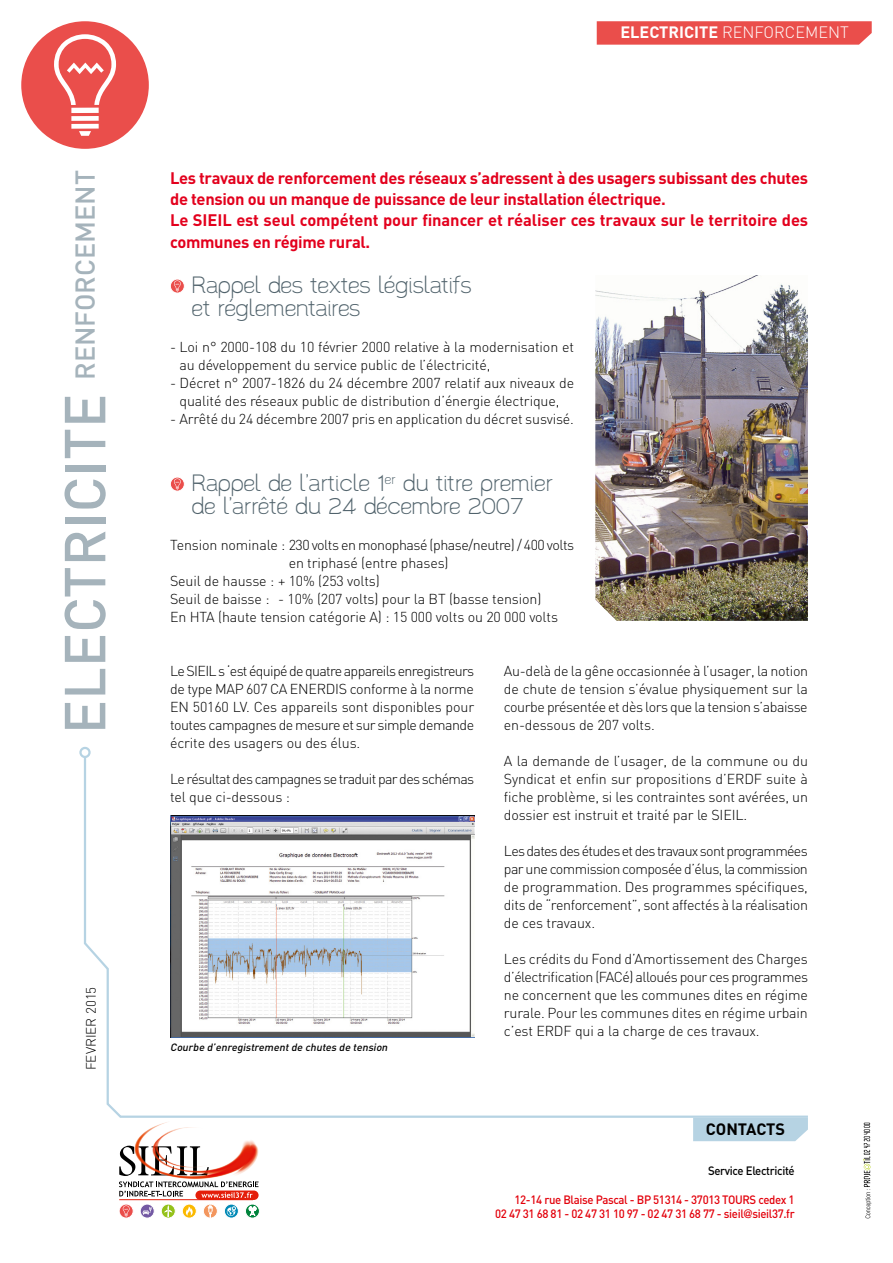
<style>
.page{position:relative;width:893px;height:1263px;background:#fff}
.page>*{position:absolute;margin:0;border:0;box-sizing:border-box;transform-origin:0 0}
.t1{font:500 27px "DIN";color:#a5b3bb}
.TITRE{font:22.5px/22.5px "Santor";color:#51636c}
.CHAPO{font:700 16.5px/21px "DIN";letter-spacing:-.02em;color:#e3001d}
.t2{font:300 16.2px "DIN";color:#fff}
.t3{font:700 16.2px "DIN";color:#000}
.TEXTE_COURANT{font:300 14.25px/18px "DIN";letter-spacing:-.01em;color:#000;text-align:justify}
.TEXTE_COURANT-2{font:300 14.25px/18px "DIN";letter-spacing:-.03em;color:#000;text-align:center}
.TEXTE_COURANT-3{font:300 14.25px/18px "DIN";letter-spacing:-.045em;color:#000}
.t4{font:300 13.5px "DIN";color:#000}
.t5{font:500 12px "DIN";letter-spacing:-.03em;color:#e3000b;scale:.95 1}
.t6{font:500 12px "DIN";letter-spacing:-.03em;color:#000;scale:.95 1}
.t7{font:italic 500 10.5px "DIN";color:#000}
.s1{font-weight:700}
.s2{font-size:56.85px}
.s3{font-family:"Helvetica Neue LT Std"}
</style>
<div class="page">
<svg style="left:82px;top:757px;width:726px;height:361px"></svg>
<div style="left:79px;top:747px;width:12px;height:11px;border:2px solid #b6d3e3;border-radius:50%"></div>
<div style="left:693px;top:1118px;width:115px;height:23px;background:#b6d3e3"></div>
<div style="left:21px;top:21px;width:128px;height:128px;background:#ea4e4b;border-radius:50%"></div>
<svg style="left:54px;top:34px;width:62px;height:102px"></svg>
<svg style="left:863px;top:1123px;width:8px;height:95px"></svg>
<div style="left:195px;top:1190px;width:64px;height:10px;background:#e41e0a;border-radius:5px"></div>
<svg style="left:119px;top:1146px;width:140px;height:52px"></svg>
<img style="left:132px;top:1122px;width:127px;height:59px">
<hr style="left:119px;top:1199px;width:134px;height:1px;background:#e41e0a">
<div style="left:203px;top:1204px;width:14px;height:14px;background:#f3965e;border-radius:50%"></div>
<div style="left:203px;top:1204px;width:15px;height:14px;border:1px solid #fff;border-radius:50%"></div>
<svg style="left:208px;top:1205px;width:5px;height:13px"></svg>
<svg style="left:245px;top:1204px;width:14px;height:14px"></svg>
<div style="left:245px;top:1204px;width:15px;height:14px;border:1px solid #fff;border-radius:50%"></div>
<svg style="left:249px;top:1206px;width:7px;height:10px"></svg>
<svg style="left:182px;top:1204px;width:14px;height:14px"></svg>
<div style="left:182px;top:1204px;width:15px;height:14px;border:1px solid #fff;border-radius:50%"></div>
<svg style="left:186px;top:1206px;width:9px;height:10px"></svg>
<svg style="left:161px;top:1204px;width:14px;height:14px"></svg>
<div style="left:161px;top:1204px;width:15px;height:14px;border:1px solid #fff;border-radius:50%"></div>
<svg style="left:164px;top:1205px;width:9px;height:12px"></svg>
<svg style="left:119px;top:1204px;width:14px;height:14px"></svg>
<div style="left:119px;top:1204px;width:14px;height:14px;border:1px solid #fff;border-radius:50%"></div>
<svg style="left:123px;top:1205px;width:7px;height:12px"></svg>
<svg style="left:140px;top:1204px;width:14px;height:14px"></svg>
<div style="left:140px;top:1204px;width:14px;height:14px;border:1px solid #fff;border-radius:50%"></div>
<svg style="left:143px;top:1207px;width:9px;height:7px"></svg>
<svg style="left:224px;top:1204px;width:14px;height:14px"></svg>
<div style="left:224px;top:1204px;width:15px;height:14px;border:1px solid #fff;border-radius:50%"></div>
<svg style="left:227px;top:1206px;width:9px;height:10px"></svg>
<svg style="left:170px;top:279px;width:14px;height:14px"></svg>
<div style="left:170px;top:279px;width:15px;height:14px;border:1px solid #fff;border-radius:50%"></div>
<svg style="left:174px;top:280px;width:7px;height:12px"></svg>
<svg style="left:170px;top:477px;width:14px;height:14px"></svg>
<div style="left:170px;top:477px;width:15px;height:14px;border:1px solid #fff;border-radius:50%"></div>
<svg style="left:174px;top:478px;width:7px;height:12px"></svg>
<svg style="left:597px;top:21px;width:275px;height:24px;background:#ea5451"></svg>
<img style="left:170px;top:815px;width:304px;height:222px">
<img style="left:595px;top:275px;width:213px;height:346px">
<svg style="left:170px;top:1042px;width:230px;height:8px"></svg>
<p class="t2" style="left:620px;top:23px;width:230px"><span class="s1">ELECTRICITE</span> RENFORCEMENT</p>
<p class="t1" style="left:68px;top:734px;width:565px;rotate:-90deg"><span class="s2">ELECTRICITE</span> RENFORCEMENT</p>
<p class="CHAPO" style="left:170px;top:167px;width:639px">Les travaux de renforcement des réseaux s’adressent à des usagers subissant des chutes de tension ou un manque de puissance de leur installation électrique.</p>
<p class="CHAPO" style="left:170px;top:208px;width:640px;line-height:22.5px">Le SIEIL est seul compétent pour financer et réaliser ces travaux sur le territoire des communes en régime rural.</p>
<p class="TITRE" style="left:192px;top:275px;width:281px">Rappel des textes législatifs et réglementaires</p>
<p class="TEXTE_COURANT" style="left:179px;top:338px;width:396px;text-indent:-9px">- Loi n° 2000-108 du 10 février 2000 relative à la modernisation et au développement du service public de l’électricité,</p>
<p class="TEXTE_COURANT" style="left:170px;top:374px;width:405px;text-align:center">- Décret n° 2007-1826 du 24 décembre 2007 relatif aux niveaux de qualité des réseaux public de distribution d’énergie électrique,</p>
<p class="TEXTE_COURANT" style="left:170px;top:410px;width:405px">- Arrêté du 24 décembre 2007 pris en application du décret susvisé.</p>
<p class="TITRE" style="left:192px;top:473px;width:363px">Rappel de l’article 1<sup>er</sup> du titre premier de l’arrêté du 24 décembre 2007</p>
<p class="TEXTE_COURANT-2" style="left:170px;top:536px;width:406px">Tension nominale : 230 volts en monophasé (phase/neutre) / 400 volts en triphasé (entre phases)</p>
<p class="TEXTE_COURANT" style="left:170px;top:572px;width:211px">Seuil de hausse : + 10% (253 volts)</p>
<p class="TEXTE_COURANT" style="left:170px;top:590px;width:373px">Seuil de baisse : - 10% (207 volts) pour la BT (basse tension)</p>
<p class="TEXTE_COURANT" style="left:170px;top:608px;width:389px">En HTA (haute tension catégorie A) : 15 000 volts ou 20 000 volts</p>
<p class="TEXTE_COURANT" style="left:170px;top:662px;width:306px">Le SIEIL s ‘est équipé de quatre appareils enregistreurs de type MAP 607 CA ENERDIS conforme à la norme EN 50160 LV. Ces appareils sont disponibles pour toutes campagnes de mesure et sur simple demande écrite des usagers ou des élus.</p>
<p class="TEXTE_COURANT-3" style="left:170px;top:770px;width:306px">Le résultat des campagnes se traduit par des schémas tel que ci-dessous :</p>
<p class="TEXTE_COURANT" style="left:504px;top:662px;width:306px">Au-delà de la gêne occasionnée à l’usager, la notion de chute de tension s’évalue physiquement sur la courbe présentée et dès lors que la tension s’abaisse en-dessous de 207 volts.</p>
<p class="TEXTE_COURANT" style="left:504px;top:752px;width:306px">A la demande de l’usager, de la commune ou du Syndicat et enfin sur propositions d’ERDF suite à fiche problème, si les contraintes sont avérées, un dossier est instruit et traité par le SIEIL.</p>
<p class="TEXTE_COURANT" style="left:504px;top:842px;width:306px">Les dates des études et des travaux sont programmées par une commission composée d’élus, la commission de programmation. Des programmes spécifiques, dits de “renforcement”, sont affectés à la réalisation de ces travaux.</p>
<p class="TEXTE_COURANT" style="left:504px;top:950px;width:306px">Les crédits du Fond d’Amortissement des Charges d’électrification (FACé) alloués pour ces programmes ne concernent que les communes dites en régime rurale. Pour les communes dites en régime urbain c’est ERDF qui a la charge de ces travaux.</p>
<p class="t4" style="left:83px;top:1070px;width:85px;rotate:-90deg">FEVRIER 2015</p>
<p class="t7" style="left:170px;top:1040px;width:221px">Courbe d’enregistrementde chutes de tension</p>
<p class="t3" style="left:706px;top:1118px;width:81px">CONTACTS</p>
<p class="t6" style="left:708px;top:1163px;width:93px">Service Electricité</p>
<p class="t5" style="left:514px;top:1192px;width:296px">12-14 rue Blaise Pascal - BP 51314 - 37013 TOURS cedex 1</p>
<p class="t5" style="left:495px;top:1206px;width:317px">02 47 31 68 81 - 02 47 31 10 97 - 02 47 31 68 77 - sieil<span class="s3">@</span>sieil37.fr</p>
</div>
